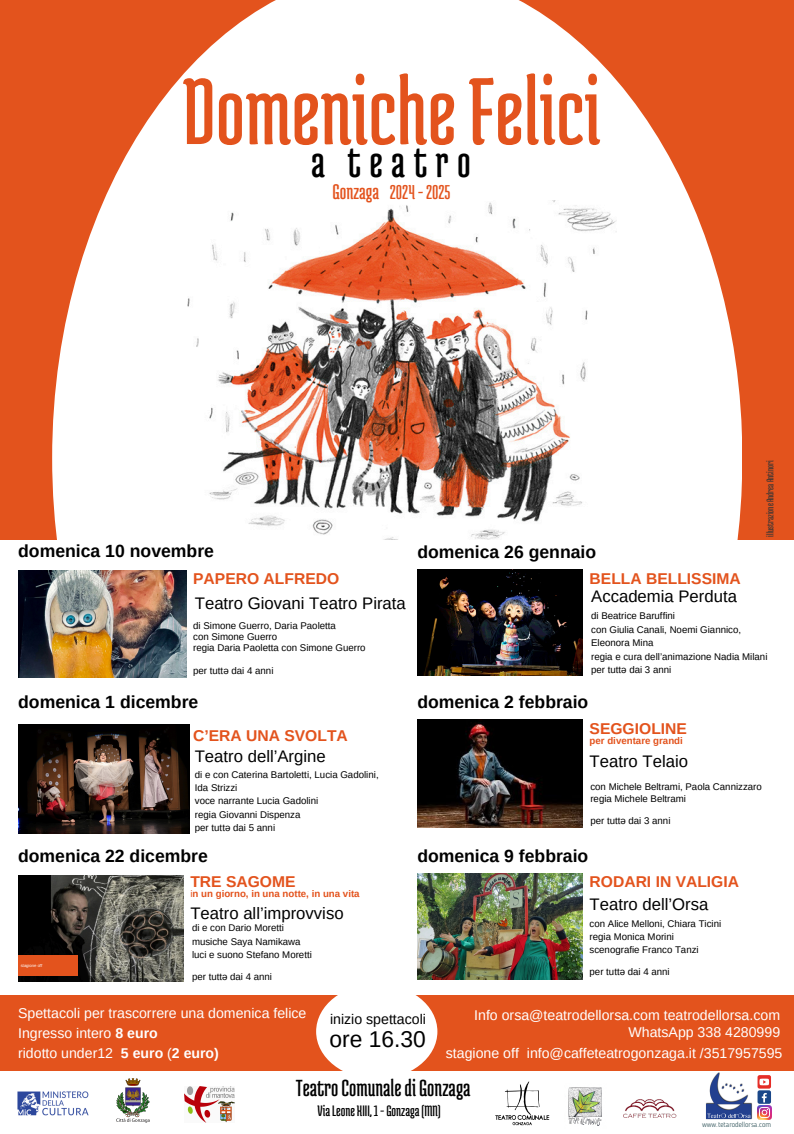
<style>
.page{position:relative;width:794px;height:1134px;background:#e3531d}
.page>*{position:absolute;margin:0;border:0;box-sizing:border-box;transform-origin:0 0}
.t1{font:101.28px "Medula One";color:#e3531d}
.t2{font:47px "Medula One";letter-spacing:.18em;color:#000}
.t3{font:24.88px "Medula One";color:#000}
.t4{font:22.8px "Arimo";color:#000}
.t5{font:22.6px "Medula One";color:#e3531d}
.t6{font:21.36px "Medula One";color:#e3531d}
.t7{font:700 17.64px "Arimo";color:#000}
.t8{font:700 17.6px "Arimo";color:#000}
.t9{font:16.72px "Arimo";color:#000}
.t10{font:16.12px "Medula One";color:#000}
.t11{font:700 15.68px "Arimo";color:#e3531d}
.t12{font:700 15.64px "Arimo";color:#e3531d}
.t13{font:14.16px "Arimo";color:#fff}
.t14{font:14.12px "Arimo";color:#fff}
.t15{font:14.12px "Arimo";color:#000}
.t16{font:10.28px "Medula One";color:#393533}
.t17{font:9.72px "Arimo";color:#000}
.t18{font:700 9.72px "Arimo";color:#e3531d}
.t19{font:9.68px "Arimo";color:#000}
.t20{font:300 7.28px "Blogger Sans";color:#33565c}
.t21{font:4.16px "Arimo";color:#fff}
.s1{font-weight:400}
.s2{font-weight:700}
</style>
<div class="page">
<svg style="left:52px;top:0;width:689px;height:540px;fill:#fff"></svg>
<img style="left:177px;top:201px;width:440px;height:339px">
<div style="left:324px;top:32px;width:168px;height:169px;background:#fff"></div>
<div style="left:0;top:540px;width:794px;height:455px;background:#fff"></div>
<img style="left:18px;top:875px;width:166px;height:106px">
<div style="left:18px;top:955px;width:59px;height:21px;background:#e3531d"></div>
<img style="left:18px;top:725px;width:171px;height:108px">
<img style="left:417px;top:570px;width:166px;height:106px">
<img style="left:417px;top:720px;width:166px;height:107px">
<img style="left:417px;top:873px;width:166px;height:106px">
<img style="left:18px;top:570px;width:169px;height:107px">
<div style="left:0;top:1065px;width:794px;height:69px;background:#fff"></div>
<img style="left:706px;top:1072px;width:46px;height:48px">
<svg style="left:757px;top:1075px;width:14px;height:14px"></svg>
<svg style="left:759px;top:1079px;width:10px;height:6px"></svg>
<div style="left:757px;top:1090px;width:14px;height:14px;background:#1a4789;border-radius:2px"></div>
<svg style="left:762px;top:1093px;width:5px;height:9px"></svg>
<img style="left:757px;top:1106px;width:14px;height:13px">
<img style="left:17px;top:1091px;width:72px;height:25px">
<img style="left:185px;top:1087px;width:49px;height:35px">
<img style="left:117px;top:1078px;width:32px;height:44px">
<img style="left:495px;top:1081px;width:55px;height:45px">
<img style="left:623px;top:1099px;width:54px;height:19px">
<img style="left:568px;top:1087px;width:34px;height:39px">
<div style="left:0;top:996px;width:794px;height:75px;background:#e3531d"></div>
<div style="left:316px;top:984px;width:121px;height:95px;background:#fff;border-radius:50%"></div>
<h6 class="t1" style="left:183px;top:58px;width:420px">DomenicheFelici</h6>
<p class="t2" style="left:311px;top:137px;width:161px">a teatro</p>
<p class="t5" style="left:332px;top:180px;width:48px">Gonzaga</p>
<p class="t6" style="left:390px;top:181px;width:62px">2024-2025</p>
<p class="t7" style="left:18px;top:541px;width:197px">domenica 10 novembre</p>
<p class="t8" style="left:417px;top:542px;width:180px">domenica 26 gennaio</p>
<h5 class="t11" style="left:193px;top:570px;width:148px">PAPERO ALFREDO</h5>
<p class="t9" style="left:195px;top:594px;width:212px">Teatro Giovani Teatro Pirata</p>
<p class="t12" style="left:589px;top:570px;width:153px">BELLA BELLISSIMA</p>
<p class="t9" style="left:591px;top:586px;width:147px">Accademia Perduta</p>
<p class="t16" style="left:765px;top:537px;width:78px;rotate:-90deg">illustrazioneAndreaAntinori</p>
<h6 class="t17" style="left:193px;top:620px;width:144px">di Simone Guerro, Daria Paoletta</h6>
<p class="t17" style="left:193px;top:631px;width:86px">con Simone Guerro</p>
<p class="t17" style="left:193px;top:642px;width:174px">regia Daria Paoletta con Simone Guerro</p>
<h5 class="t17" style="left:193px;top:665px;width:82px">per tuttə dai 4 anni</h5>
<p class="t7" style="left:18px;top:692px;width:182px">domenica 1 dicembre</p>
<p class="t12" style="left:193px;top:727px;width:156px">C’ERA UNA SVOLTA</p>
<p class="t9" style="left:195px;top:747px;width:133px">Teatro dell’Argine</p>
<h6 class="t17" style="left:195px;top:769px;width:185px">di e con Caterina Bartoletti, Lucia Gadolini,</h6>
<p class="t17" style="left:195px;top:782px;width:44px">Ida Strizzi</p>
<p class="t17" style="left:195px;top:796px;width:125px">voce narrante Lucia Gadolini</p>
<p class="t17" style="left:195px;top:809px;width:107px">regia Giovanni Dispenza</p>
<p class="t17" style="left:195px;top:822px;width:82px">per tuttə dai 5 anni</p>
<p class="t8" style="left:18px;top:846px;width:191px">domenica 22 dicembre</p>
<p class="t21" style="left:21px;top:963px;width:23px">stagione off</p>
<h5 class="t12" style="left:190px;top:872px;width:107px">TRE SAGOME</h5>
<h5 class="t18" style="left:190px;top:888px;width:171px"><span class="s1">i</span>n un giorno, in una notte, in una vita</h5>
<p class="t9" style="left:190px;top:903px;width:155px">Teatro all’improvviso</p>
<h3 class="t19" style="left:192px;top:923px;width:93px">di e con Dario Moretti</h3>
<h4 class="t19" style="left:192px;top:936px;width:110px">musiche Saya Namikawa</h4>
<p class="t19" style="left:192px;top:949px;width:121px">luci e suono Stefano Moretti</p>
<p class="t19" style="left:192px;top:971px;width:82px">per tuttə dai 4 anni</p>
<p class="t19" style="left:591px;top:611px;width:85px">di Beatrice Baruffini</p>
<p class="t19" style="left:591px;top:624px;width:151px">con Giulia Canali, Noemi Giannico,</p>
<p class="t19" style="left:591px;top:638px;width:64px">Eleonora Mina</p>
<h5 class="t19" style="left:591px;top:651px;width:178px">regia e cura dell’animazione Nadia Milani</h5>
<h5 class="t19" style="left:591px;top:664px;width:82px">per tuttə dai 3 anni</h5>
<p class="t8" style="left:417px;top:693px;width:172px">domenica 2 febbraio</p>
<p class="t12" style="left:589px;top:720px;width:99px">SEGGIOLINE</p>
<p class="t18" style="left:589px;top:736px;width:95px">per diventare grandi</p>
<p class="t9" style="left:589px;top:752px;width:100px">Teatro Telaio</p>
<p class="t19" style="left:590px;top:782px;width:173px">con Michele Beltrami, Paola Cannizzaro</p>
<h6 class="t19" style="left:590px;top:793px;width:97px">regia Michele Beltrami</h6>
<p class="t19" style="left:590px;top:816px;width:82px">per tuttə dai 3 anni</p>
<p class="t8" style="left:417px;top:846px;width:172px">domenica 9 febbraio</p>
<p class="t12" style="left:589px;top:873px;width:151px">RODARI IN VALIGIA</p>
<p class="t9" style="left:589px;top:895px;width:120px">Teatro dell’Orsa</p>
<p class="t19" style="left:589px;top:918px;width:133px">con Alice Melloni, Chiara Ticini</p>
<p class="t19" style="left:589px;top:931px;width:86px">regia Monica Morini</p>
<p class="t19" style="left:589px;top:945px;width:111px">scenografie Franco Tanzi</p>
<p class="t19" style="left:589px;top:966px;width:82px">per tuttə dai 4 anni</p>
<p class="t14" style="left:18px;top:1005px;width:290px">Spettacoli per trascorrere una domenica felice</p>
<p class="t13" style="left:474px;top:1007px;width:307px">Info orsa@teatrodellorsa.com teatrodellorsa.com</p>
<p class="t15" style="left:330px;top:1011px;width:97px">inizio spettacoli</p>
<h6 class="t14" style="left:18px;top:1026px;width:141px">Ingresso intero <span class="s2">8 euro</span></h6>
<h3 class="t13" style="left:628px;top:1024px;width:153px">WhatsApp 338 4280999</h3>
<p class="t14" style="left:18px;top:1045px;width:202px">ridotto under12 <span class="s2">5 euro</span> (<span class="s2">2 euro)</span></p>
<p class="t4" style="left:329px;top:1027px;width:98px">ore 16.30</p>
<p class="t13" style="left:446px;top:1045px;width:338px">stagione off info@caffeteatrogonzaga.it /3517957595</p>
<h3 class="t3" style="left:296px;top:1075px;width:176px">TeatroComunalediGonzaga</h3>
<p class="t10" style="left:317px;top:1103px;width:125px">ViaLeoneXIII,1-Gonzaga(MN)</p>
<p class="t20" style="left:702px;top:1122px;width:71px">www.tetarodellorsa.com</p>
</div>
